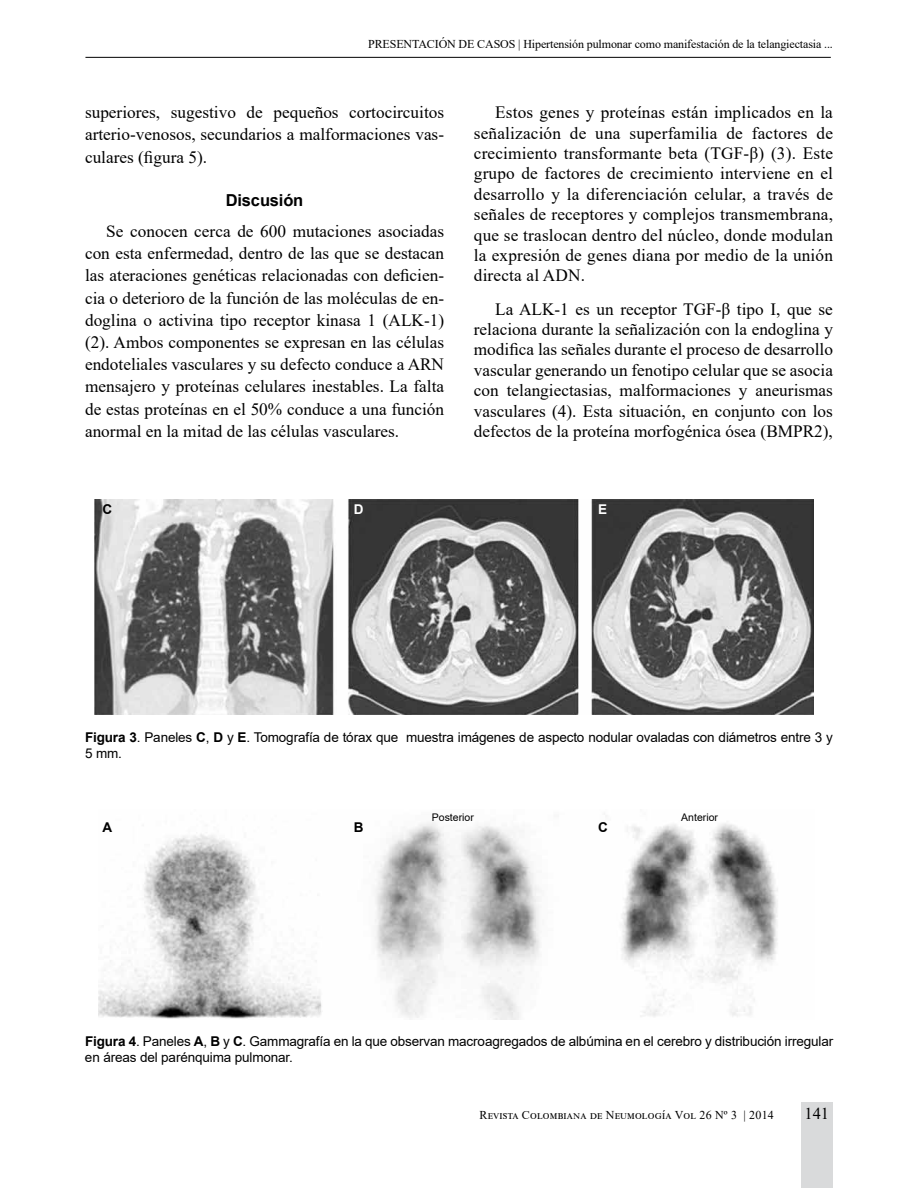
<style>
.page{position:relative;width:918px;height:1188px;background:#fff}
.page>*{position:absolute;margin:0;border:0;box-sizing:border-box;transform-origin:0 0}
.t1{font:17.25px/20.4px "Times New Roman";color:#000;text-align:justify}
.t2{font:700 16.5px "Arial";letter-spacing:-.01em;color:#000}
.t3{font:16.5px "Times New Roman";color:#000}
.t4{font:13.5px/16.2px "Arial";letter-spacing:-.01em;color:#000}
.t5{font:700 13.5px "Arial";color:#000}
.t6{font:700 13.5px "Arial";color:#fff}
.t7{font:12px "Times New Roman";letter-spacing:-.01em;color:#000}
.t8{font:12px "Times New Roman";letter-spacing:.015em;color:#000}
.t9{font:10.5px "Arial";color:#000}
.s1{font-weight:700}
</style>
<div class="page">
<div style="left:801px;top:1103px;width:32px;height:85px;background:#d9dadb"></div>
<hr style="left:85px;top:57px;width:746px;height:1px;background:#000">
<img style="left:95px;top:499px;width:718px;height:215px">
<img style="left:98px;top:813px;width:680px;height:206px">
<p class="t7" style="left:368px;top:36px;width:466px">PRESENTACIÓN DE CASOS | Hipertensión pulmonar como manifestación de la telangiectasia ...</p>
<p class="t1" style="left:85px;top:101px;width:361px;line-height:22.2px">superiores, sugestivo de pequeños cortocircuitos arterio-venosos, secundarios a malformaciones vas&shy;culares (figura 5).</p>
<p class="t2" style="left:226px;top:189px;width:79px">Discusión</p>
<p class="t1" style="left:85px;top:220px;width:361px;line-height:22.2px;text-indent:21px">Se conocen cerca de 600 mutaciones asociadas con esta enfermedad, dentro de las que se destacan las ateraciones genéticas relacionadas con deficien&shy;cia o deterioro de la función de las moléculas de en&shy;doglina o activina tipo receptor kinasa 1 (ALK-1) (2). Ambos componentes se expresan en las células endoteliales vasculares y su defecto conduce a ARN mensajero y proteínas celulares inestables. La falta de estas proteínas en el 50% conduce a una función anormal en la mitad de las células vasculares.</p>
<p class="t1" style="left:474px;top:102px;width:361px;text-indent:21px">Estos genes y proteínas están implicados en la señalización de una superfamilia de factores de crecimiento transformante beta (TGF-β) (3). Este grupo de factores de crecimiento interviene en el desarrollo y la diferenciación celular, a través de señales de receptores y complejos transmembrana, que se traslocan dentro del núcleo, donde modulan la expresión de genes diana por medio de la unión directa al ADN.</p>
<p class="t1" style="left:474px;top:298px;width:361px;text-indent:21px">La ALK-1 es un receptor TGF-β tipo I, que se relaciona durante la señalización con la endoglina y modifica las señales durante el proceso de desarrollo vascular generando un fenotipo celular que se asocia con telangiectasias, malformaciones y aneurismas vasculares (4). Esta situación, en conjunto con los defectos de la proteína morfogénica ósea (BMPR2),</p>
<p class="t5" style="left:102px;top:499px;width:11px">C</p>
<p class="t6" style="left:354px;top:499px;width:11px">D</p>
<p class="t6" style="left:598px;top:499px;width:11px">E</p>
<p class="t4" style="left:85px;top:729px;width:749px"><span class="s1">Figura 3</span>. Paneles <span class="s1">C</span>, <span class="s1">D</span> y <span class="s1">E</span>. Tomografía de tórax que muestra imágenes de aspecto nodular ovaladas con diámetros entre 3 y<br>5 mm.</p>
<p class="t5" style="left:102px;top:818px;width:11px">A</p>
<p class="t5" style="left:354px;top:818px;width:11px">B</p>
<p class="t9" style="left:432px;top:811px;width:44px">Posterior</p>
<p class="t9" style="left:681px;top:811px;width:38px">Anterior</p>
<p class="t5" style="left:598px;top:818px;width:11px">C</p>
<p class="t4" style="left:85px;top:1033px;width:750px"><span class="s1">Figura 4</span>. Paneles <span class="s1">A</span>, <span class="s1">B</span> y <span class="s1">C</span>. Gammagrafía en la que observan macroagregados de albúmina en el cerebro y distribución irregular en áreas del parénquima pulmonar.</p>
<p class="t8" style="left:480px;top:1106px;width:296px">Revista Colombiana de Neumología Vol 26 Nº 3 | 2014</p>
<p class="t3" style="left:804px;top:1102px;width:26px">141</p>
</div>
